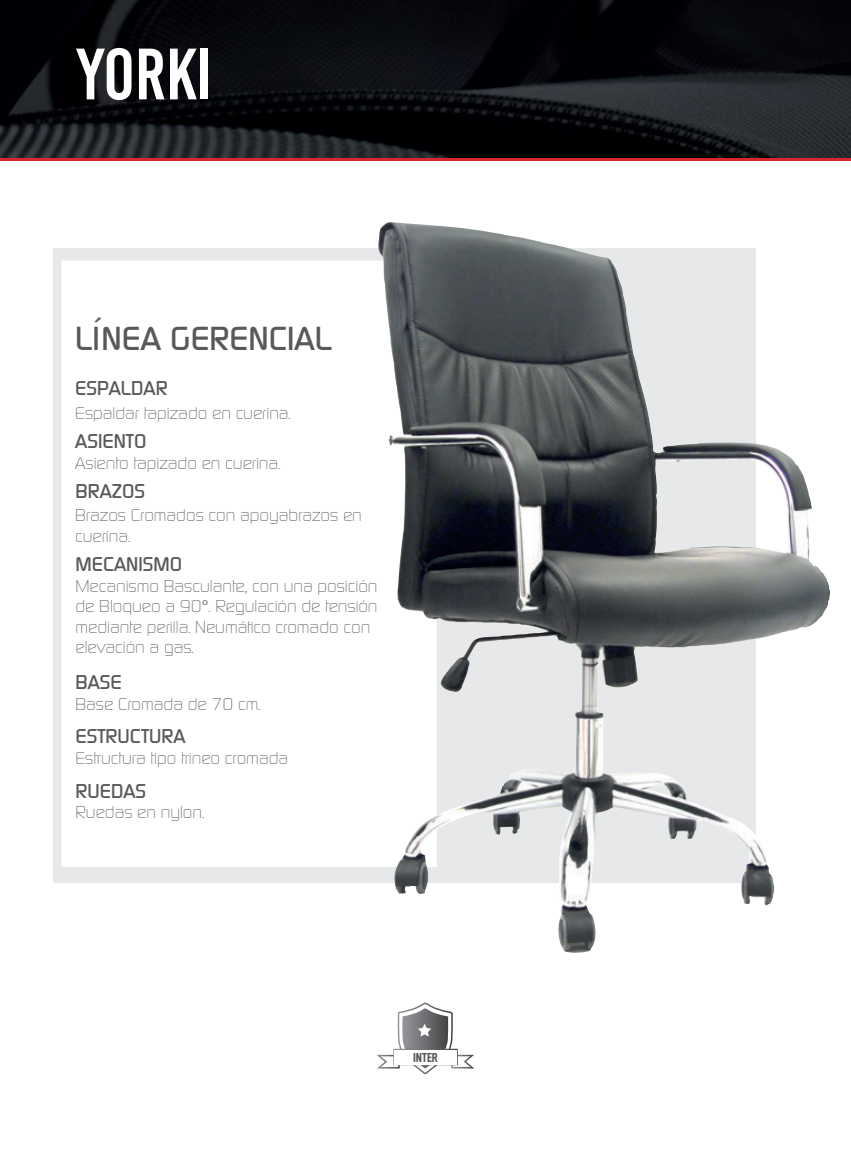
<style>
.page{position:relative;width:851px;height:1170px;background:#fff}
.page>*{position:absolute;margin:0;border:0;box-sizing:border-box;transform-origin:0 0}
.t1{font:72.45px "Bebas Kai";letter-spacing:-.005em;color:#fff}
.t2{font:500 33px "Continuum";color:#58595b}
.t3{font:500 19.8px "Continuum";color:#58595b}
.t4{font:300 16.95px/20.4px "Continuum";color:#58595b}
.t5{font:13.2px "D DIN Condensed Bold";color:#58595b}
</style>
<div class="page">
<svg style="left:377px;top:1002px;width:98px;height:73px"></svg>
<svg style="left:0;top:157px;width:850px;height:3px;background:#9a2228"></svg>
<svg style="left:53px;top:248px;width:702px;height:634px;background:#b9bbbc"></svg>
<svg style="left:61px;top:260px;width:376px;height:606px"></svg>
<img style="left:0;top:0;width:850px;height:157px">
<img style="left:377px;top:224px;width:205px;height:567px">
<h1 class="t1" style="left:77px;top:35px;width:137px">YORKI</h1>
<h2 class="t2" style="left:75px;top:317px;width:258px">LÍNEA GERENCIAL</h2>
<p class="t3" style="left:75px;top:375px;width:94px">ESPALDAR</p>
<p class="t4" style="left:75px;top:402px;width:217px">Espaldar tapizado en cuerina.</p>
<p class="t3" style="left:75px;top:428px;width:73px">ASIENTO</p>
<p class="t4" style="left:75px;top:453px;width:206px">Asiento tapizado en cuerina.</p>
<p class="t3" style="left:75px;top:478px;width:71px">BRAZOS</p>
<p class="t4" style="left:75px;top:505px;width:288px">Brazos Cromados con apoyabrazos en cuerina.</p>
<p class="t4" style="left:75px;top:575px;width:303px">Mecanismo Basculante, con una posición de Bloqueo a 90°. Regulación de tensión mediante perilla. Neumático cromado con elevación a gas.</p>
<p class="t3" style="left:75px;top:551px;width:108px">MECANISMO</p>
<p class="t3" style="left:75px;top:668px;width:48px">BASE</p>
<p class="t4" style="left:75px;top:693px;width:186px">Base Cromada de 70 cm.</p>
<p class="t3" style="left:75px;top:722px;width:112px">ESTRUCTURA</p>
<p class="t4" style="left:75px;top:747px;width:214px">Estructura tipo trineo cromada</p>
<p class="t3" style="left:75px;top:778px;width:72px">RUEDAS</p>
<p class="t4" style="left:75px;top:801px;width:130px">Ruedas en nylon.</p>
<p class="t5" style="left:413px;top:1049px;width:26px">INTER</p>
</div>
